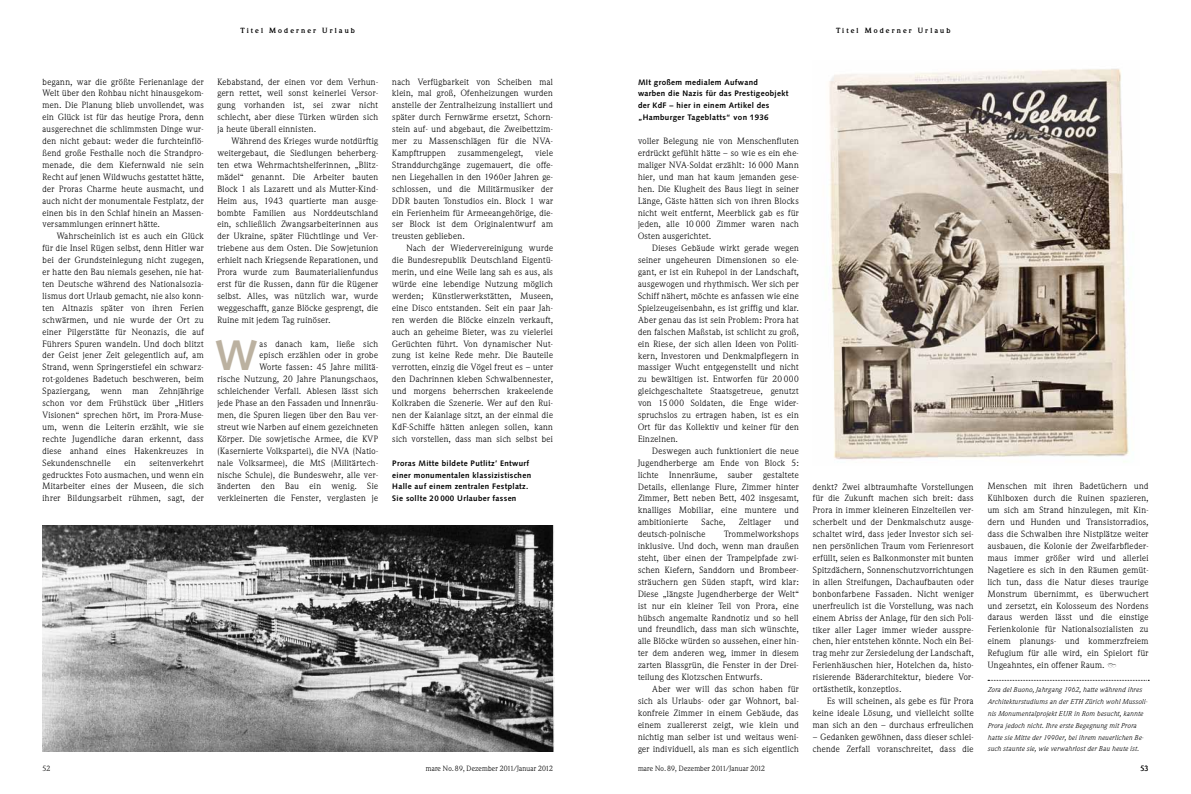
<style>
.page{position:relative;width:1191px;height:794px;background:#fff}
.page>*{position:absolute;margin:0;border:0;box-sizing:border-box;transform-origin:0 0}
.t1{font:700 42.7px "Syntax";color:#bbb1a0}
.t2{font:9px/11.9px "Weidemann BQ";letter-spacing:.04em;color:#000;text-align:justify}
.t3{font:700 8px/11.9px "Syntax";letter-spacing:.04em;color:#000}
.t4{font:7.5px "Weidemann BQ";letter-spacing:.02em;color:#000}
.t5{font:700 7.5px "Weidemann BQ";letter-spacing:.275em;color:#000}
.t6{font:italic 7px/11.9px "Weidemann BQ";letter-spacing:.04em;color:#000}
</style>
<div class="page">
<svg style="left:988px;top:680px;width:161px;height:1px"></svg>
<img style="left:829px;top:68px;width:301px;height:394px">
<img style="left:43px;top:525px;width:512px;height:226px">
<p class="t5" style="left:240px;top:26px;width:116px">Titel Moderner Urlaub</p>
<p class="t5" style="left:836px;top:26px;width:116px">Titel Moderner Urlaub</p>
<p class="t2" style="left:43px;top:76px;width:163px">begann, war die größte Ferienanlage der Welt über den Rohbau nicht hinausgekom&shy;men. Die Planung blieb unvollendet, was ein Glück ist für das heutige Prora, denn ausgerechnet die schlimmsten Dinge wur&shy;den nicht gebaut: weder die furchteinflö&shy;ßend große Festhalle noch die Strandpro&shy;menade, die dem Kiefernwald nie sein Recht auf jenen Wildwuchs gestattet hätte, der Proras Charme heute ausmacht, und auch nicht der monumentale Festplatz, der einen bis in den Schlaf hinein an Massen&shy;versammlungen erinnert hätte.</p>
<p class="t2" style="left:43px;top:230px;width:163px;text-indent:14px">Wahrscheinlich ist es auch ein Glück für die Insel Rügen selbst, denn Hitler war bei der Grundsteinlegung nicht zugegen, er hatte den Bau niemals gesehen, nie hat&shy;ten Deutsche während des Nationalsozia&shy;lismus dort Urlaub gemacht, nie also konn&shy;ten Altnazis später von ihren Ferien schwärmen, und nie wurde der Ort zu einer Pilgerstätte für Neonazis, die auf Führers Spuren wandeln. Und doch blitzt der Geist jener Zeit gelegentlich auf, am Strand, wenn Springerstiefel ein schwarz&shy;rot-goldenes Badetuch beschweren, beim Spaziergang, wenn man Zehnjährige schon vor dem Frühstück über „Hitlers Visionen“ sprechen hört, im Prora-Muse&shy;um, wenn die Leiterin erzählt, wie sie rechte Jugendliche daran erkennt, dass diese anhand eines Hakenkreuzes in Sekundenschnelle</p>
<p class="t2" style="left:43px;top:457px;width:163px;text-indent:107px">seitenverkehrt gedrucktes Foto ausmachen, und wenn ein Mitarbeiter eines der Museen, die sich ihrer Bildungsarbeit rühmen, sagt, der</p>
<p class="t2" style="left:124px;top:457px;width:13px">ein</p>
<p class="t2" style="left:217px;top:76px;width:162px">Kebabstand, der einen vor dem Verhun&shy;gern rettet, weil sonst keinerlei Versor&shy;gung vorhanden ist, sei zwar nicht schlecht, aber diese Türken würden sich ja heute überall einnisten.</p>
<p class="t2" style="left:217px;top:135px;width:162px;text-indent:14px">Während des Krieges wurde notdürftig weitergebaut, die Siedlungen beherberg&shy;ten etwa Wehrmachtshelferinnen, „Blitz&shy;mädel“ genannt. Die Arbeiter bauten Block 1 als Lazarett und als Mutter-Kind-Heim aus, 1943 quartierte man ausge&shy;bombte Familien aus Norddeutschland ein, schließlich Zwangsarbeiterinnen aus der Ukraine, später Flüchtlinge und Ver&shy;triebene aus dem Osten. Die Sowjetunion erhielt nach Kriegsende Reparationen, und Prora wurde zum Baumaterialienfundus erst für die Russen, dann für die Rügener selbst. Alles, was nützlich war, wurde weggeschafft, ganze Blöcke gesprengt, die Ruine mit jedem Tag ruinöser.</p>
<h1 class="t1" style="left:215px;top:331px;width:44px">W</h1>
<p class="t2" style="left:217px;top:338px;width:162px;text-align:right">as danach kam, ließe sich<br>episch erzählen oder in grobe<br>Worte fassen: 45 Jahre militä-<br>rische Nutzung, 20 Jahre Planungschaos, schleichender Verfall. Ablesen lässt sich jede Phase an den Fassaden und Innenräu&shy;men, die Spuren liegen über den Bau ver&shy;streut wie Narben auf einem gezeichneten Körper. Die sowjetische Armee, die KVP (Kasernierte Volkspartei), die NVA (Natio&shy;nale Volksarmee), die MtS (Militärtech&shy;nische Schule), die Bundeswehr, alle ver&shy;änderten den Bau ein wenig. Sie verkleinerten die Fenster, verglasten je</p>
<p class="t2" style="left:392px;top:76px;width:162px">nach Verfügbarkeit von Scheiben mal klein, mal groß, Ofenheizungen wurden anstelle der Zentralheizung installiert und später durch Fernwärme ersetzt, Schorn&shy;stein auf- und abgebaut, die Zweibettzim&shy;mer zu Massenschlägen für die NVA-Kampftruppen</p>
<p class="t2" style="left:392px;top:147px;width:162px;text-indent:143px">viele Stranddurchgänge zugemauert, die offe&shy;nen Liegehallen in den 1960er Jahren ge&shy;schlossen, und die Militärmusiker der DDR bauten Tonstudios ein. Block 1 war ein Ferienheim für Armeeangehörige, die&shy;ser Block ist dem Originalentwurf am treusten geblieben.</p>
<p class="t2" style="left:392px;top:242px;width:162px;text-indent:14px">Nach der Wiedervereinigung wurde die Bundesrepublik Deutschland Eigentü&shy;merin, und eine Weile lang sah es aus, als würde eine lebendige Nutzung möglich werden; Künstlerwerkstätten, Museen, eine Disco entstanden. Seit ein paar Jah&shy;ren werden die Blöcke einzeln verkauft, auch an geheime Bieter, was zu vielerlei Gerüchten führt. Von dynamischer Nut&shy;zung ist keine Rede mehr. Die Bauteile verrotten, einzig die Vögel freut es – unter den Dachrinnen kleben Schwalbennester, und morgens beherrschen krakeelende Kolkraben die Szenerie. Wer auf den Rui&shy;nen der Kaianlage sitzt, an der einmal die KdF-Schiffe hätten anlegen sollen, kann sich vorstellen, dass man sich selbst bei</p>
<p class="t2" style="left:458px;top:147px;width:67px">zusammengelegt,</p>
<p class="t3" style="left:392px;top:457px;width:140px">Proras Mitte bildete Putlitz’ Entwurf einer monumentalen klassizistischen Halle auf einem zentralen Festplatz.<br>Sie sollte 20 000 Urlauber fassen</p>
<p class="t3" style="left:638px;top:76px;width:152px">MIt großem medialem Aufwand<br>warben die Nazis für das Prestigeobjekt der KdF – hier in einem Artikel des „Hamburger Tageblatts“ von 1936</p>
<p class="t2" style="left:638px;top:135px;width:162px">voller Belegung nie von Menschenfluten erdrückt gefühlt hätte – so wie es ein ehe&shy;maliger NVA-Soldat erzählt: 16 000 Mann hier, und man hat kaum jemanden gese&shy;hen. Die Klugheit des Baus liegt in seiner Länge, Gäste hätten sich von ihren Blocks nicht weit entfernt, Meerblick gab es für jeden, alle 10 000 Zimmer waren nach Osten ausgerichtet.</p>
<p class="t2" style="left:638px;top:242px;width:162px;text-indent:14px">Dieses Gebäude wirkt gerade wegen seiner ungeheuren Dimensionen so ele&shy;gant, er ist ein Ruhepol in der Landschaft, ausgewogen und rhythmisch. Wer sich per Schiff nähert, möchte es anfassen wie eine Spielzeugeisenbahn, es ist griffig und klar.<br>Aber genau das ist sein Problem: Prora hat den falschen Maßstab, ist schlicht zu groß, ein Riese, der sich allen Ideen von Politi&shy;kern, Investoren und Denkmalpflegern in massiger Wucht entgegenstellt und nicht zu bewältigen ist. Entworfen für 20 000 gleichgeschaltete Staatsgetreue, genutzt von 15 000 Soldaten, die Enge wider&shy;spruchslos zu ertragen haben, ist es ein Ort für das Kollektiv und keiner für den Einzelnen.</p>
<p class="t2" style="left:638px;top:445px;width:162px;text-indent:14px">Deswegen auch funktioniert die neue Jugendherberge am Ende von Block 5: lichte Innenräume, sauber gestaltete Details, ellenlange Flure, Zimmer hinter Zimmer, Bett neben Bett, 402 insgesamt, knalliges Mobiliar, eine muntere und ambitionierte</p>
<p class="t2" style="left:701px;top:516px;width:25px">Sache,</p>
<p class="t2" style="left:739px;top:516px;width:34px">Zeltlager</p>
<p class="t2" style="left:784px;top:516px;width:16px">und</p>
<p class="t2" style="left:638px;top:528px;width:69px">deutsch-polnische</p>
<p class="t2" style="left:638px;top:528px;width:162px;text-indent:86px">Trommelworkshops inklusive. Und doch, wenn man draußen steht, über einen der Trampelpfade zwi&shy;schen Kiefern, Sanddorn und Brombeer&shy;sträuchern gen Süden stapft, wird klar:<br>Diese „längste Jugendherberge der Welt“ ist nur ein kleiner Teil von Prora, eine hübsch angemalte Randnotiz und so hell und freundlich, dass man sich wünschte, alle Blöcke würden so aussehen, einer hin&shy;ter dem anderen weg, immer in diesem zarten Blassgrün, die Fenster in der Drei&shy;teilung des Klotzschen Entwurfs.</p>
<p class="t2" style="left:638px;top:683px;width:162px;text-indent:14px">Aber wer will das schon haben für sich als Urlaubs- oder gar Wohnort, bal&shy;konfreie Zimmer in einem Gebäude, das einem zuallererst zeigt, wie klein und nichtig man selber ist und weitaus weni&shy;ger individuell, als man es sich eigentlich</p>
<p class="t4" style="left:43px;top:764px;width:9px">52</p>
<p class="t4" style="left:426px;top:764px;width:129px">mare No. 89, Dezember 2011/Januar 2012</p>
<p class="t4" style="left:638px;top:764px;width:129px">mare No. 89, Dezember 2011/Januar 2012</p>
<p class="t2" style="left:813px;top:481px;width:162px">denkt? Zwei albtraumhafte Vorstellungen für die Zukunft machen sich breit: dass Prora in immer kleineren Einzelteilen ver&shy;scherbelt und der Denkmalschutz ausge&shy;schaltet wird, dass jeder Investor sich sei&shy;nen persönlichen Traum vom Ferienresort erfüllt, seien es Balkonmonster mit bunten Spitzdächern, Sonnenschutzvorrichtungen in allen Streifungen, Dachaufbauten oder bonbonfarbene Fassaden. Nicht weniger unerfreulich ist die Vorstellung, was nach einem Abriss der Anlage, für den sich Poli&shy;tiker aller Lager immer wieder ausspre&shy;chen, hier entstehen könnte. Noch ein Bei&shy;trag mehr zur Zersiedelung der Landschaft, Ferienhäuschen hier, Hotelchen da, histo&shy;risierende Bäderarchitektur, biedere Vor&shy;ortästhetik, konzeptlos.</p>
<p class="t2" style="left:813px;top:695px;width:162px;text-indent:14px">Es will scheinen, als gebe es für Prora keine ideale Lösung, und vielleicht sollte man sich an den – durchaus erfreulichen</p>
<p class="t2" style="left:813px;top:731px;width:162px">– Gedanken gewöhnen, dass dieser schlei&shy;chende Zerfall voranschreitet, dass die</p>
<p class="t2" style="left:987px;top:480px;width:162px">Menschen mit ihren Badetüchern und Kühlboxen durch die Ruinen spazieren, um sich am Strand hinzulegen, mit Kin&shy;dern und Hunden und Transistorradios, dass die Schwalben ihre Nistplätze weiter ausbauen, die Kolonie der Zweifarbfleder&shy;maus immer größer wird und allerlei Nagetiere es sich in den Räumen gemüt&shy;lich tun, dass die Natur dieses traurige Monstrum übernimmt, es überwuchert und zersetzt, ein Kolosseum des Nordens daraus werden lässt und die einstige -Ferienkolonie für Nationalsozialisten zu einem planungs- und kommerzfreiem Refugium für alle wird, ein Spielort für Ungeahntes, ein offener Raum.</p>
<p class="t6" style="left:987px;top:683px;width:161px">Zora del Buono, Jahrgang 1962, hatte während ihres Architekturstudiums an der ETH Zürich wohl Mussoli&shy;nis Monumentalprojekt EUR in Rom besucht, kannte Prora jedoch nicht. Ihre erste Begegnung mit Prora hatte sie Mitte der 1990er, bei ihrem neuerlichen Be&shy;such staunte sie, wie verwahrlost der Bau heute ist.</p>
<p class="t4" style="left:1140px;top:764px;width:9px">53</p>
</div>
